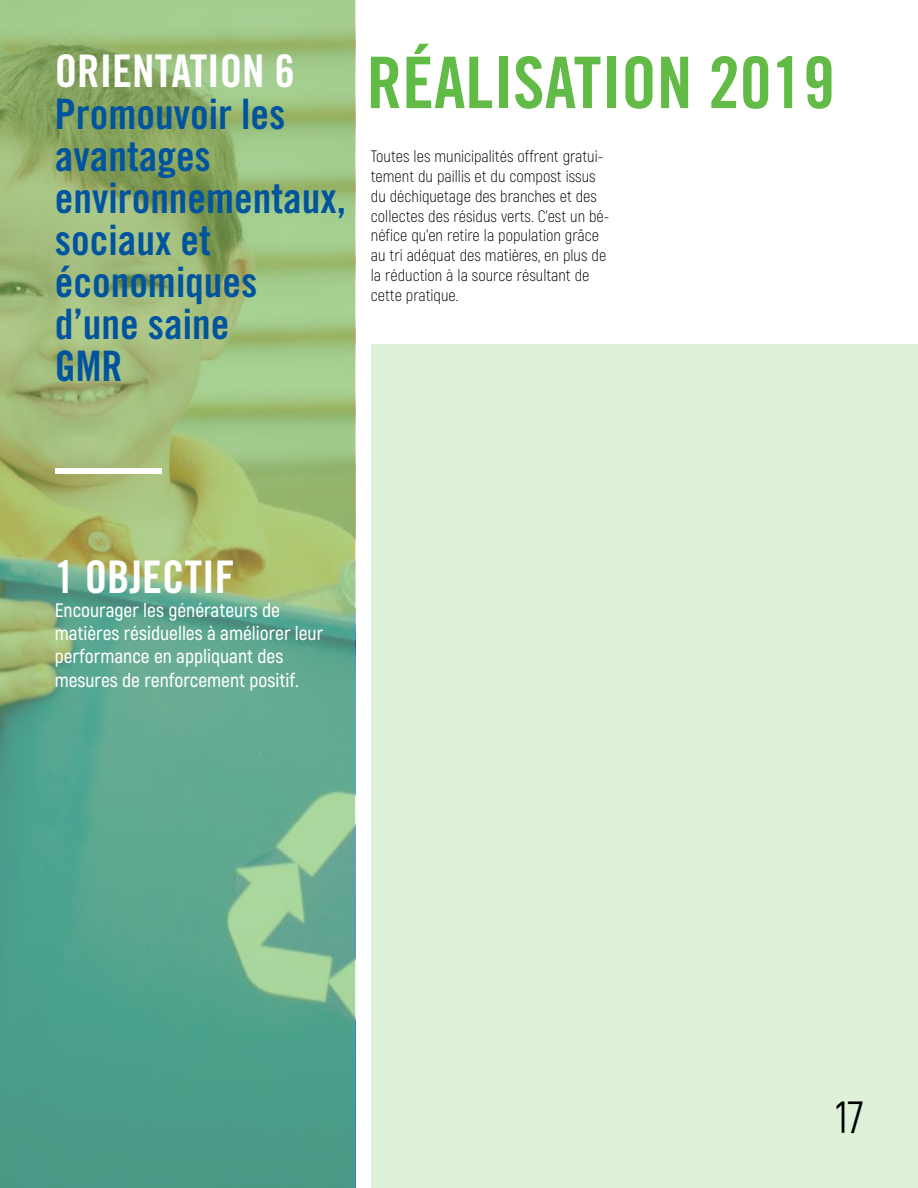
<style>
.page{position:relative;width:918px;height:1188px;background:#fff}
.page>*{position:absolute;margin:0;border:0;box-sizing:border-box;transform-origin:0 0}
.t1{font:71.25px "Trade Gothic Bold Cond Twenty";color:#62bb46}
.t2{font:45px "Trade Gothic Bold Cond Twenty";color:#fff}
.t3{font:45px "Akrobat";color:#000}
.t4{font:42px/42px "Trade Gothic Bold Cond Twenty";color:#00549e}
.t5{font:600 19.5px/23.4px "Akrobat";color:#fff}
.t6{font:300 16.5px/19.8px "Akrobat";color:#000}
</style>
<div class="page">
<div style="left:371px;top:344px;width:547px;height:844px;background:#e0f1da"></div>
<svg style="left:0;top:0;width:355px;height:1188px;background:#7cb182"></svg>
<div style="left:55px;top:468px;width:107px;height:6px;background:#fff"></div>
<h2 class="t2" style="left:55px;top:44px;width:241px">ORIENTATION 6</h2>
<h3 class="t4" style="left:55px;top:93px;width:293px">Promouvoir les avantages environnementaux, sociaux et économiques d’une saine<br>GMR</h3>
<h1 class="t1" style="left:367px;top:39px;width:470px">RÉALISATION 2019</h1>
<p class="t6" style="left:371px;top:147px;width:240px">Toutes les municipalités offrent gratui&shy;tement du paillis et du compost issus du déchiquetage des branches et des collectes des résidus verts. C’est un bé&shy;néfice qu’en retire la population grâce au tri adéquat des matières, en plus de la réduction à la source résultant de cette pratique.</p>
<h2 class="t2" style="left:55px;top:550px;width:181px">1 OBJECTIF</h2>
<p class="t5" style="left:55px;top:598px;width:270px">Encourager les générateurs de matières résiduelles à améliorer leur performance en appliquant des mesures de renforcement positif.</p>
<h2 class="t3" style="left:836px;top:1090px;width:30px">17</h2>
</div>
